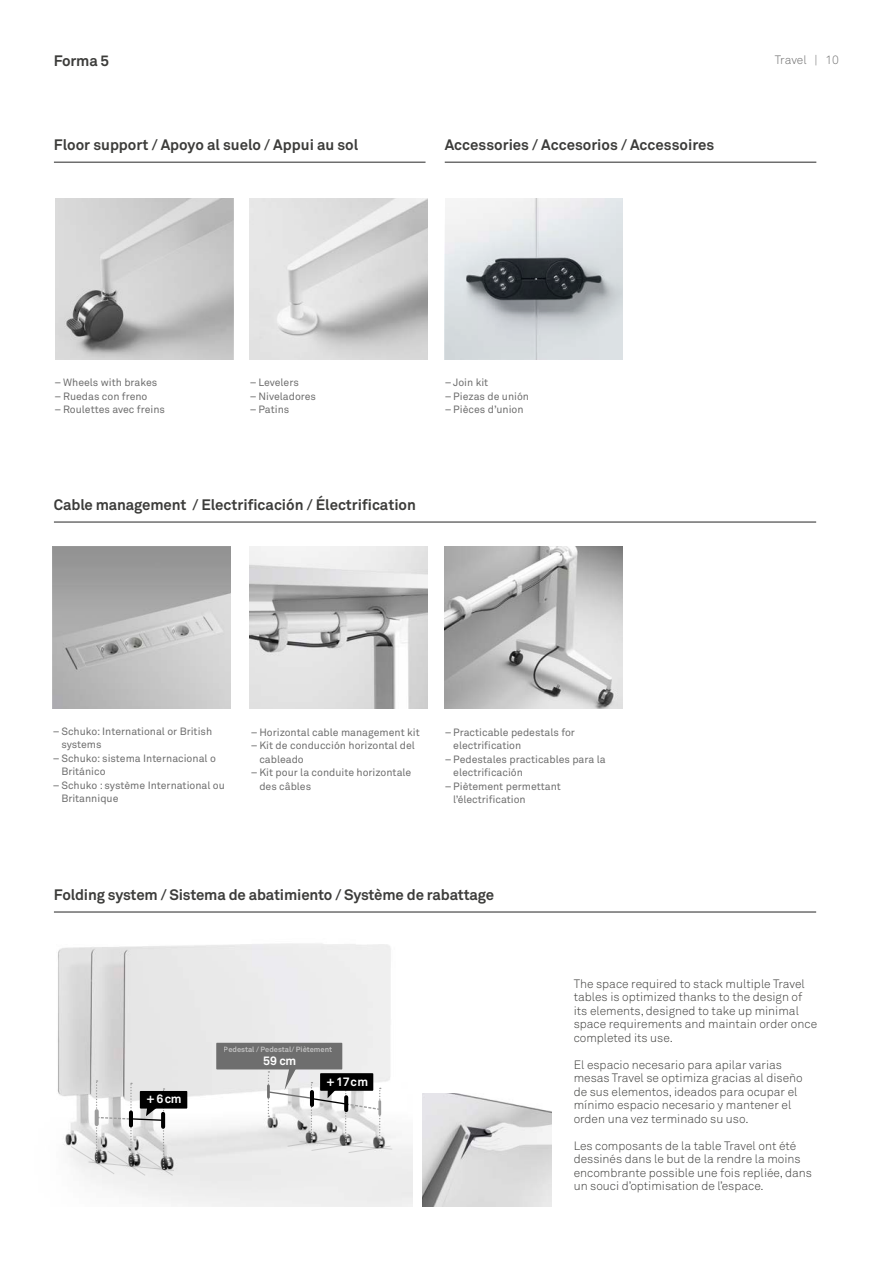
<style>
.page{position:relative;width:893px;height:1263px;background:#fff}
.page>*{position:absolute;margin:0;border:0;box-sizing:border-box;transform-origin:0 0}
.t1{font:700 15px "Akkurat";letter-spacing:-.005em;color:#3c3c3a}
.t2{font:700 12.15px "Akkurat";letter-spacing:-.02em;color:#fff}
.t3{font:300 12px/13.5px "Akkurat";color:#3c3c3a}
.t4{font:300 12px "Akkurat";letter-spacing:-.005em;color:#6e6e6e}
.t5{font:10.5px/13.5px "Akkurat";color:#6e6e6e}
.t6{font:700 7.5px "Akkurat";color:#fff}
</style>
<div class="page">
<hr style="left:54px;top:161px;width:371px;height:2px;background:#6e6e6e">
<hr style="left:445px;top:161px;width:371px;height:2px;background:#6e6e6e">
<hr style="left:54px;top:521px;width:762px;height:2px;background:#6e6e6e">
<hr style="left:54px;top:911px;width:762px;height:2px;background:#6e6e6e">
<img style="left:55px;top:198px;width:178px;height:162px">
<img style="left:250px;top:198px;width:178px;height:162px">
<img style="left:53px;top:547px;width:178px;height:161px">
<img style="left:445px;top:198px;width:178px;height:162px">
<img style="left:57px;top:943px;width:355px;height:263px">
<img style="left:445px;top:547px;width:178px;height:161px">
<img style="left:250px;top:547px;width:178px;height:161px">
<div style="left:216px;top:1043px;width:126px;height:26px;background:#6e6e6e"></div>
<div style="left:140px;top:1091px;width:47px;height:17px;background:#000"></div>
<svg style="left:71px;top:1080px;width:103px;height:96px"></svg>
<svg style="left:267px;top:1068px;width:126px;height:85px"></svg>
<img style="left:422px;top:1094px;width:129px;height:112px">
<p class="t1" style="left:54px;top:51px;width:57px">Forma 5</p>
<p class="t1" style="left:54px;top:135px;width:306px">Floor support / Apoyo al suelo / Appui au sol</p>
<p class="t1" style="left:445px;top:135px;width:271px">Accessories / Accesorios / Accessoires</p>
<p class="t4" style="left:775px;top:52px;width:66px">Travel | 10</p>
<p class="t5" style="left:55px;top:375px;width:112px">– Wheels with brakes –Ruedas con freno –Roulettes avec freins</p>
<p class="t5" style="left:250px;top:375px;width:50px">– Levelers</p>
<p class="t5" style="left:250px;top:389px;width:68px">– Niveladores</p>
<p class="t5" style="left:250px;top:402px;width:41px">– Patins</p>
<p class="t5" style="left:445px;top:375px;width:45px">– Join kit</p>
<p class="t5" style="left:445px;top:389px;width:86px">– Piezas de unión</p>
<p class="t5" style="left:445px;top:402px;width:80px">– Pièces d’union</p>
<p class="t1" style="left:54px;top:495px;width:364px">Cable management / Electrificación / Électrification</p>
<p class="t5" style="left:61px;top:724px;width:152px;text-indent:-9px">– Schuko: International or British systems</p>
<p class="t5" style="left:61px;top:751px;width:156px;text-indent:-9px">– Schuko: sistema Internacional o<br>Británico</p>
<p class="t5" style="left:61px;top:778px;width:165px;text-indent:-9px">– Schuko : système International ou<br>Britannique</p>
<p class="t5" style="left:251px;top:725px;width:170px">– Horizontal cable management kit</p>
<p class="t5" style="left:251px;top:739px;width:166px">–Kit de conducción horizontal del</p>
<p class="t5" style="left:259px;top:752px;width:46px">cableado</p>
<p class="t5" style="left:251px;top:766px;width:162px">–Kit pour la conduite horizontale</p>
<p class="t5" style="left:259px;top:779px;width:53px">des câbles</p>
<p class="t5" style="left:453px;top:725px;width:123px;text-indent:-9px">– Practicable pedestals for electrification</p>
<p class="t5" style="left:453px;top:752px;width:154px;text-indent:-9px">– Pedestales practicables para la electrificación</p>
<p class="t5" style="left:453px;top:779px;width:109px;text-indent:-9px">– Piètement permettant l’électrification</p>
<p class="t1" style="left:54px;top:885px;width:442px">Folding system / Sistema de abatimiento / Système de rabattage</p>
<p class="t2" style="left:147px;top:1091px;width:37px">+ 6 cm</p>
<p class="t6" style="left:224px;top:1045px;width:110px">Pedestal / Pedestal/ Piètement</p>
<p class="t2" style="left:263px;top:1053px;width:35px">59 cm</p>
<p class="t2" style="left:326px;top:1074px;width:43px">+ 17 cm</p>
<p class="t3" style="left:574px;top:976px;width:245px">The space required to stack multiple Travel tables is optimized thanks to the design of its elements, designed to take up minimal space requirements and maintain order once completed its use.</p>
<p class="t3" style="left:574px;top:1057px;width:231px">El espacio necesario para apilar varias mesas Travel se optimiza gracias al diseño de sus elementos, ideados para ocupar el mínimo espacio necesario y mantener el orden una vez terminado su uso.</p>
<p class="t3" style="left:574px;top:1138px;width:240px">Les composants de la table Travel ont été dessinés dans le but de la rendre la moins encombrante possible une fois repliée, dans un souci d’optimisation de l’espace.</p>
</div>
